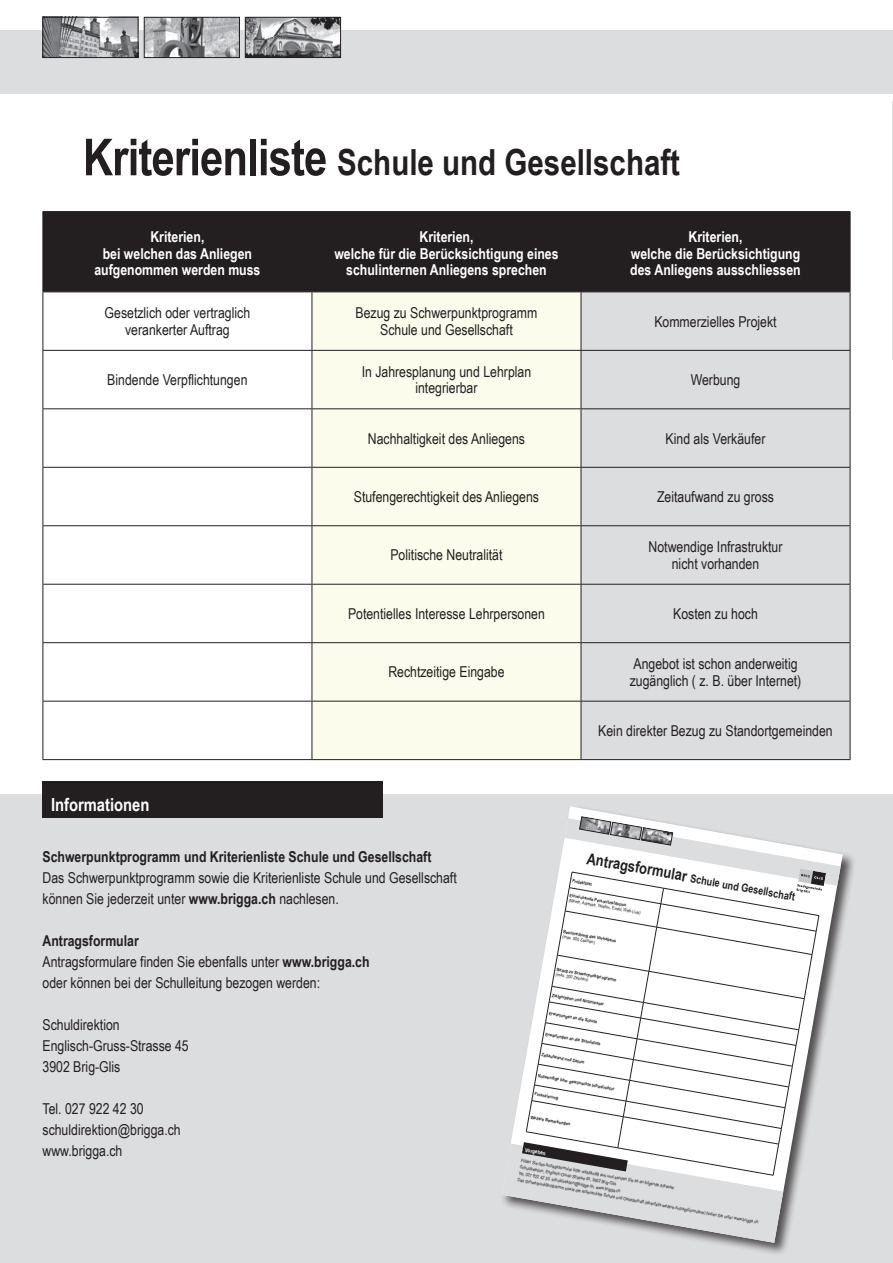
<style>
.page{position:relative;width:893px;height:1263px;background:#fff}
.page>*{position:absolute;margin:0;border:0;box-sizing:border-box;transform-origin:0 0}
.t1{font:700 36px "Arial Narrow";color:#231f20}
.t2{font:700 18px "Arial Narrow";color:#fff}
.t3{font:15px/21px "Arial Narrow";color:#231f20}
.t4{font:700 15px/16.5px "Arial Narrow";color:#fff;text-align:center}
.t5{font:700 11.1px "Arial Narrow";color:#231f20}
.t6{font:700 5.55px "Arial Narrow";color:#fff}
.t7{font:4.65px/6.4px "Arial Narrow";color:#231f20}
.t8{font:700 4.65px/5.1px "Arial Narrow";color:#231f20}
.s1{font-size:51px}
.s2{font-weight:700}
.s3{font-size:15.75px}
.s4{font-weight:400}
</style>
<div class="page">
<div style="left:0;top:30px;width:893px;height:64px;background:#dcdddf"></div>
<img style="left:42px;top:17px;width:94px;height:41px">
<div style="left:43px;top:17px;width:95px;height:41px;border:1px solid #231f20"></div>
<img style="left:146px;top:19px;width:92px;height:37px">
<div style="left:144px;top:17px;width:96px;height:41px;border:1px solid #231f20"></div>
<img style="left:247px;top:19px;width:92px;height:37px">
<div style="left:245px;top:17px;width:96px;height:41px;border:1px solid #231f20"></div>
<div style="left:0;top:794px;width:893px;height:469px;background:#dcdddf"></div>
<div style="left:44px;top:212px;width:806px;height:79px;background:#231f20"></div>
<svg style="left:44px;top:292px;width:268px;height:467px"></svg>
<div style="left:313px;top:292px;width:268px;height:467px;background:#fcfcec"></div>
<div style="left:582px;top:292px;width:268px;height:467px;background:#dcdddf"></div>
<hr style="left:43px;top:211px;width:269px;height:1px;background:#231f20">
<hr style="left:43px;top:212px;width:1px;height:79px;background:#231f20">
<hr style="left:312px;top:211px;width:269px;height:1px;background:#231f20">
<hr style="left:312px;top:212px;width:1px;height:79px;background:#231f20">
<hr style="left:581px;top:211px;width:269px;height:1px;background:#231f20">
<hr style="left:581px;top:212px;width:1px;height:79px;background:#231f20">
<hr style="left:850px;top:212px;width:1px;height:79px;background:#231f20">
<hr style="left:43px;top:291px;width:269px;height:1px;background:#231f20">
<hr style="left:43px;top:292px;width:1px;height:58px;background:#231f20">
<hr style="left:312px;top:291px;width:269px;height:1px;background:#231f20">
<hr style="left:312px;top:292px;width:1px;height:58px;background:#231f20">
<hr style="left:581px;top:291px;width:269px;height:1px;background:#231f20">
<hr style="left:581px;top:292px;width:1px;height:58px;background:#231f20">
<hr style="left:850px;top:292px;width:1px;height:58px;background:#231f20">
<hr style="left:43px;top:350px;width:269px;height:1px;background:#231f20">
<hr style="left:43px;top:351px;width:1px;height:57px;background:#231f20">
<hr style="left:312px;top:350px;width:269px;height:1px;background:#231f20">
<hr style="left:312px;top:351px;width:1px;height:57px;background:#231f20">
<hr style="left:581px;top:350px;width:269px;height:1px;background:#231f20">
<hr style="left:581px;top:351px;width:1px;height:57px;background:#231f20">
<hr style="left:850px;top:351px;width:1px;height:57px;background:#231f20">
<hr style="left:43px;top:408px;width:269px;height:1px;background:#231f20">
<hr style="left:43px;top:409px;width:1px;height:58px;background:#231f20">
<hr style="left:312px;top:408px;width:269px;height:1px;background:#231f20">
<hr style="left:312px;top:409px;width:1px;height:58px;background:#231f20">
<hr style="left:581px;top:408px;width:269px;height:1px;background:#231f20">
<hr style="left:581px;top:409px;width:1px;height:58px;background:#231f20">
<hr style="left:850px;top:409px;width:1px;height:58px;background:#231f20">
<hr style="left:43px;top:467px;width:269px;height:1px;background:#231f20">
<hr style="left:43px;top:468px;width:1px;height:57px;background:#231f20">
<hr style="left:312px;top:467px;width:269px;height:1px;background:#231f20">
<hr style="left:312px;top:468px;width:1px;height:57px;background:#231f20">
<hr style="left:581px;top:467px;width:269px;height:1px;background:#231f20">
<hr style="left:581px;top:468px;width:1px;height:57px;background:#231f20">
<hr style="left:850px;top:468px;width:1px;height:57px;background:#231f20">
<hr style="left:43px;top:525px;width:269px;height:1px;background:#231f20">
<hr style="left:43px;top:526px;width:1px;height:58px;background:#231f20">
<hr style="left:312px;top:525px;width:269px;height:1px;background:#231f20">
<hr style="left:312px;top:526px;width:1px;height:58px;background:#231f20">
<hr style="left:581px;top:525px;width:269px;height:1px;background:#231f20">
<hr style="left:581px;top:526px;width:1px;height:58px;background:#231f20">
<hr style="left:850px;top:526px;width:1px;height:58px;background:#231f20">
<hr style="left:43px;top:584px;width:269px;height:1px;background:#231f20">
<hr style="left:43px;top:585px;width:1px;height:57px;background:#231f20">
<hr style="left:312px;top:584px;width:269px;height:1px;background:#231f20">
<hr style="left:312px;top:585px;width:1px;height:57px;background:#231f20">
<hr style="left:581px;top:584px;width:269px;height:1px;background:#231f20">
<hr style="left:581px;top:585px;width:1px;height:57px;background:#231f20">
<hr style="left:850px;top:585px;width:1px;height:57px;background:#231f20">
<hr style="left:43px;top:642px;width:269px;height:1px;background:#231f20">
<hr style="left:43px;top:643px;width:1px;height:58px;background:#231f20">
<hr style="left:312px;top:642px;width:269px;height:1px;background:#231f20">
<hr style="left:312px;top:643px;width:1px;height:58px;background:#231f20">
<hr style="left:581px;top:642px;width:269px;height:1px;background:#231f20">
<hr style="left:581px;top:643px;width:1px;height:58px;background:#231f20">
<hr style="left:850px;top:643px;width:1px;height:58px;background:#231f20">
<hr style="left:43px;top:701px;width:269px;height:1px;background:#231f20">
<hr style="left:43px;top:701px;width:1px;height:58px;background:#231f20">
<hr style="left:312px;top:701px;width:269px;height:1px;background:#231f20">
<hr style="left:312px;top:701px;width:1px;height:58px;background:#231f20">
<hr style="left:581px;top:701px;width:269px;height:1px;background:#231f20">
<hr style="left:581px;top:701px;width:1px;height:58px;background:#231f20">
<hr style="left:850px;top:701px;width:1px;height:58px;background:#231f20">
<hr style="left:43px;top:759px;width:269px;height:1px;background:#231f20">
<hr style="left:312px;top:759px;width:269px;height:1px;background:#231f20">
<hr style="left:581px;top:759px;width:269px;height:1px;background:#231f20">
<div style="left:43px;top:782px;width:340px;height:36px;background:#231f20"></div>
<div style="left:499px;top:804px;width:357px;height:451px;background:#231f20;opacity:.75"></div>
<svg style="left:502px;top:806px;width:341px;height:437px"></svg>
<svg style="left:502px;top:816px;width:339px;height:427px"></svg>
<p class="t1" style="left:83px;top:142px;width:599px"><span class="s1">Kriterienliste</span> Schule und Gesellschaft</p>
<p class="t4" style="left:94px;top:229px;width:168px">Kriterien,<br>bei welchen das Anliegen aufgenommen werden muss</p>
<p class="t4" style="left:334px;top:229px;width:226px">Kriterien,<br>welche für die Berücksichtigung eines schulinternen Anliegens sprechen</p>
<p class="t4" style="left:630px;top:229px;width:172px">Kriterien,<br>welche die Berücksichtigung des Anliegens ausschliessen</p>
<p class="t3" style="left:105px;top:305px;width:147px;line-height:16.5px;text-align:center">Gesetzlich oder vertraglich verankerter Auftrag</p>
<p class="t3" style="left:356px;top:305px;width:183px;line-height:16.5px;text-align:center">Bezug zu Schwerpunktprogramm<br>Schule und Gesellschaft</p>
<p class="t3" style="left:654px;top:311px;width:124px">Kommerzielles Projekt</p>
<p class="t3" style="left:107px;top:369px;width:142px">Bindende Verpflichtungen</p>
<p class="t3" style="left:362px;top:363px;width:171px;line-height:16.5px;text-align:center">In Jahresplanung und Lehrplan integrierbar</p>
<p class="t3" style="left:691px;top:369px;width:51px">Werbung</p>
<p class="t3" style="left:368px;top:428px;width:159px">Nachhaltigkeit des Anliegens</p>
<p class="t3" style="left:666px;top:428px;width:101px">Kind als Verkäufer</p>
<p class="t3" style="left:354px;top:486px;width:187px">Stufengerechtigkeit des Anliegens</p>
<p class="t3" style="left:657px;top:486px;width:118px">Zeitaufwand zu gross</p>
<p class="t3" style="left:390px;top:545px;width:114px">Politische Neutralität</p>
<p class="t3" style="left:648px;top:539px;width:135px;line-height:16.5px;text-align:center">Notwendige Infrastruktur nicht vorhanden</p>
<p class="t3" style="left:348px;top:603px;width:198px">Potentielles Interesse Lehrpersonen</p>
<p class="t3" style="left:673px;top:603px;width:86px">Kosten zu hoch</p>
<p class="t3" style="left:388px;top:661px;width:118px">Rechtzeitige Eingabe</p>
<p class="t3" style="left:630px;top:655px;width:173px;line-height:16.5px">Angebot ist schon anderweitig zugänglich ( z. B. über Internet)</p>
<p class="t3" style="left:598px;top:720px;width:236px">Kein direkter Bezug zu Standortgemeinden</p>
<p class="t2" style="left:51px;top:794px;width:100px">Informationen</p>
<p class="t3" style="left:43px;top:846px;width:416px"><span class="s2">Schwerpunktprogramm und Kriterienliste Schule und Gesellschaft<br></span>Das Schwerpunktprogramm sowie die Kriterienliste Schule und Gesellschaft können Sie jederzeit unter <span class="s2">www.brigga.ch</span> nachlesen.</p>
<p class="t3" style="left:43px;top:930px;width:329px"><span class="s2">Antragsformular<br></span>Antragsformulare finden Sie ebenfalls unter <span class="s2">www.brigga.ch </span>oder können bei der Schulleitung bezogen werden:</p>
<p class="t3" style="left:43px;top:1014px;width:148px">Schuldirektion<br>Englisch-Gruss-Strasse 45<br>3902 Brig-Glis</p>
<p class="t3" style="left:43px;top:1098px;width:140px">Tel. 027 922 42 30 schuldirektion@brigga.ch www.brigga.ch</p>
<p class="t5" style="left:588px;top:853px;width:213px;rotate:10deg"><span class="s3">Antragsformular</span> Schule und Gesellschaft</p>
<p class="t8" style="left:573px;top:878px;width:21px;rotate:10deg">Projekttitel</p>
<p class="t7" style="left:570px;top:892px;width:74px;line-height:5.1px;rotate:10deg"><span class="s2">Einreichende Person/Institution<br></span>(Name, Adresse, Telefon, Email, Web-Link)</p>
<p class="t8" style="left:564px;top:929px;width:55px;rotate:10deg">Beschreibung des Vorhabens <span class="s4">(max. 500 Zeichen)</span></p>
<p class="t8" style="left:557px;top:966px;width:62px;rotate:10deg">Bezug zu Schwerpunktprogramm <span class="s4">(max. 200 Zeichen)</span></p>
<p class="t8" style="left:553px;top:992px;width:54px;rotate:10deg">Zielgruppen und Nutzniesser</p>
<p class="t8" style="left:549px;top:1010px;width:50px;rotate:10deg">Erwartungen an die Schule</p>
<p class="t8" style="left:546px;top:1031px;width:57px;rotate:10deg">Erwartungen an die Schulstufe</p>
<p class="t8" style="left:542px;top:1052px;width:45px;rotate:10deg">Zeitaufwand und Datum</p>
<p class="t8" style="left:538px;top:1073px;width:79px;rotate:10deg">Notwendige bzw. gewünschte Infrastruktur</p>
<p class="t8" style="left:535px;top:1091px;width:25px;rotate:10deg">Finanzierung</p>
<p class="t8" style="left:531px;top:1114px;width:42px;rotate:10deg">Weitere Bemerkungen</p>
<p class="t6" style="left:526px;top:1146px;width:22px;rotate:10deg">Vorgehen</p>
<p class="t7" style="left:522px;top:1157px;width:246px;rotate:10deg">Füllen Sie das Antragsformular bitte vollständig aus und senden Sie es an folgende Adresse:<br>Schuldirektion, Englisch-Gruss-Strasse 45, 3902 Brig-Glis<br>Tel. 027 922 42 30, schuldirektion@brigga.ch, www.brigga.ch<br>Das Schwerpunktprogramm sowie die Kriterienliste Schule und Gesellschaft (ebenfalls weitere Antragsformulare) finden Sie unter www.brigga.ch</p>
</div>
